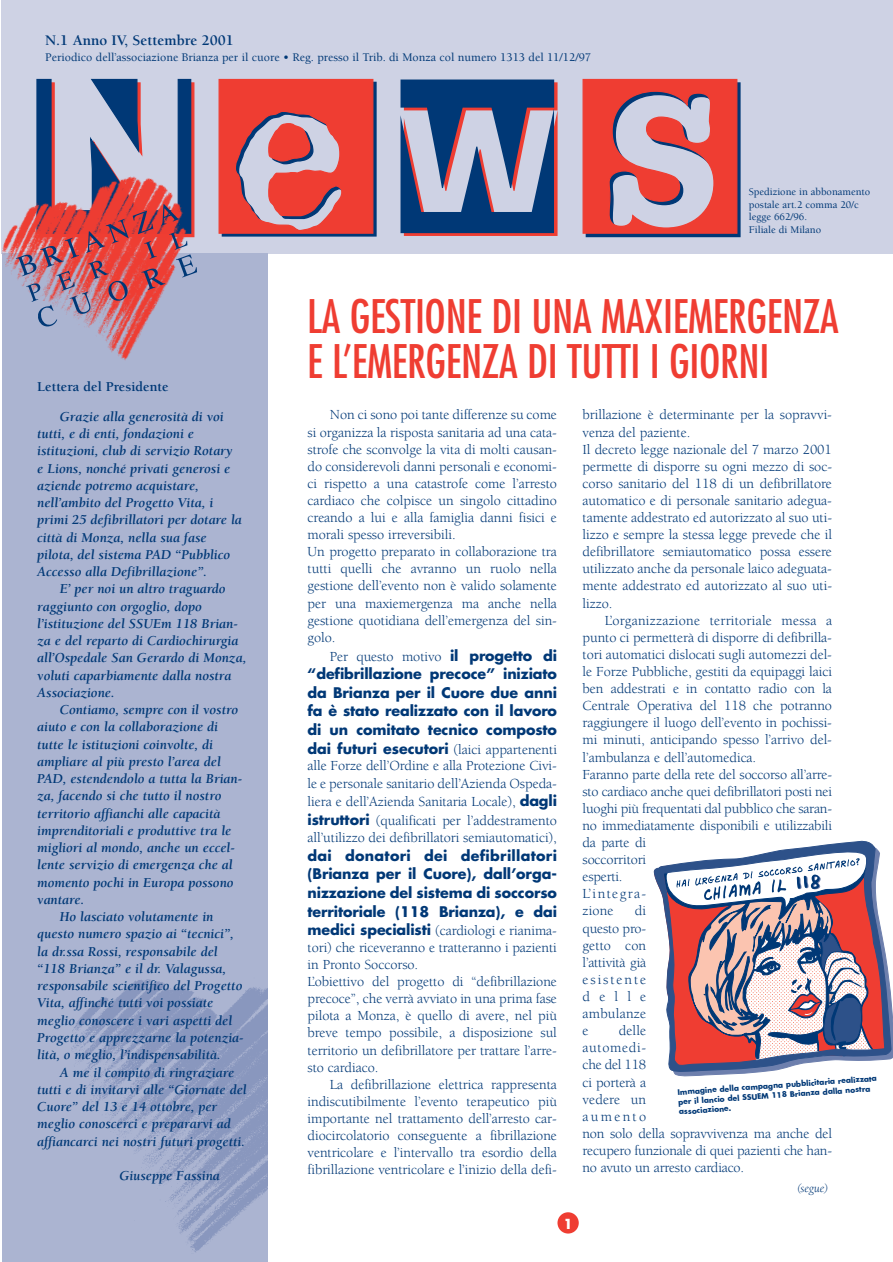
<style>
.page{position:relative;width:893px;height:1262px;background:#fff}
.page>*{position:absolute;margin:0;border:0;box-sizing:border-box;transform-origin:0 0}
.t1{font:condensed 45px/45px "Futura";letter-spacing:-.01em;color:#ef3d32}
.t2{font:700 15px "Berkeley";color:#003876}
.t3{font:14.25px/17.1px "Berkeley";letter-spacing:-.005em;color:#003876}
.t4{font:700 14.25px/18.6px "Futura";letter-spacing:-.005em;color:#003876;text-align:justify}
.t5{font:italic 700 13.95px/17.2px "Berkeley";color:#003876}
.t6{font:700 13.95px "Berkeley";color:#003876}
.t7{font:700 13.5px "Futura";color:#fff}
.t8{font:500 12px "Berkeley";color:#003876}
.t9{font:italic 12px "Berkeley";color:#003876}
.t10{font:500 10.5px/12.6px "Berkeley";color:#003876}
.t11{font:700 7.5px/9.8px "Futura";color:#003876}
.s1{font-family:"Futura";font-weight:700}
.s2{font-family:"Berkeley";font-weight:400}
</style>
<div class="page">
<div style="left:2px;top:0;width:890px;height:254px;background:#ced2e4"></div>
<div style="left:2px;top:254px;width:265px;height:1008px;background:#abb4d1"></div>
<img style="left:71px;top:979px;width:196px;height:273px">
<div style="left:557px;top:1212px;width:21px;height:21px;background:#ef3d32;border-radius:50%"></div>
<svg style="left:218px;top:78px;width:159px;height:159px"></svg>
<svg style="left:400px;top:79px;width:157px;height:157px"></svg>
<svg style="left:582px;top:78px;width:159px;height:160px"></svg>
<svg style="left:653px;top:840px;width:239px;height:219px"></svg>
<svg style="left:664px;top:844px;width:227px;height:233px"></svg>
<img style="left:1px;top:157px;width:226px;height:203px">
<svg style="left:16px;top:78px;width:181px;height:249px"></svg>
<p class="t2" style="left:45px;top:34px;width:190px">N.1 Anno IV, Settembre 2001</p>
<p class="t8" style="left:45px;top:53px;width:547px">Periodico dell’associazione Brianza per il cuore • Reg. presso il Trib. di Monza col numero 1313 del 11/12/97</p>
<p class="t10" style="left:748px;top:186px;width:123px">Spedizione in abbonamento postale art.2 comma 20/c legge 662/96.<br>Filiale di Milano</p>
<p class="t6" style="left:37px;top:382px;width:133px">Lettera del Presidente</p>
<p class="t5" style="left:37px;top:409px;width:206px;text-indent:22px">Grazie alla generosità di voi tutti, e di enti, fondazioni e istituzioni, club di servizio Rotary e Lions, nonché privati generosi e aziende potremo acquistare, nell’ambito del Progetto Vita, i primi 25 defibrillatori per dotare la città di Monza, nella sua fase pilota, del sistema PAD “Pubblico<br>Accesso alla Defibrillazione”.</p>
<p class="t5" style="left:37px;top:581px;width:210px;text-indent:22px">E’ per noi un altro traguardo raggiunto con orgoglio, dopo l’istituzione del SSUEm 118 Brian&shy;za e del reparto di Cardiochirurgia all’Ospedale San Gerardo di Monza, voluti caparbiamente dalla nostra<br>Associazione.</p>
<p class="t5" style="left:60px;top:702px;width:180px">Contiamo, sempre con il vostro</p>
<p class="t5" style="left:37px;top:719px;width:182px">aiuto e con la collaborazione di</p>
<p class="t5" style="left:37px;top:737px;width:177px">tutte le istituzioni coinvolte, di</p>
<p class="t5" style="left:37px;top:754px;width:185px">ampliare al più presto l’area del</p>
<p class="t5" style="left:37px;top:771px;width:207px">PAD, estendendolo a tutta la Brian-</p>
<p class="t5" style="left:37px;top:788px;width:186px">za, facendo si che tutto il nostro</p>
<p class="t5" style="left:37px;top:806px;width:185px">territorio affianchi alle capacità</p>
<p class="t5" style="left:37px;top:823px;width:196px">imprenditoriali e produttive tra le</p>
<p class="t5" style="left:37px;top:840px;width:199px">migliori al mondo, anche un eccel-</p>
<p class="t5" style="left:37px;top:857px;width:197px">lente servizio di emergenza che al</p>
<p class="t5" style="left:37px;top:875px;width:198px">momento pochi in Europa possono</p>
<p class="t5" style="left:37px;top:892px;width:49px">vantare.</p>
<p class="t5" style="left:60px;top:909px;width:155px">Ho lasciato volutamente in</p>
<p class="t5" style="left:37px;top:926px;width:198px">questo numero spazio ai “tecnici”,</p>
<p class="t5" style="left:37px;top:944px;width:182px">la dr.ssa Rossi, responsabile del</p>
<p class="t5" style="left:37px;top:961px;width:190px">“118 Brianza” e il dr. Valagussa,</p>
<p class="t5" style="left:37px;top:978px;width:207px">responsabile scientifico del Progetto</p>
<p class="t5" style="left:37px;top:995px;width:177px">Vita, affinché tutti voi possiate</p>
<p class="t5" style="left:37px;top:1013px;width:197px">meglio conoscere i vari aspetti del</p>
<p class="t5" style="left:37px;top:1030px;width:208px">Progetto e apprezzarne la potenzia-</p>
<p class="t5" style="left:37px;top:1047px;width:185px">lità, o meglio, l’indispensabilità.</p>
<p class="t5" style="left:60px;top:1064px;width:176px">A me il compito di ringraziare</p>
<p class="t5" style="left:37px;top:1082px;width:211px">tutti e di invitarvi alle “Giornate del</p>
<p class="t5" style="left:37px;top:1099px;width:182px">Cuore” del 13 e 14 ottobre, per</p>
<p class="t5" style="left:37px;top:1116px;width:195px">meglio conoscerci e prepararvi ad</p>
<p class="t5" style="left:37px;top:1133px;width:209px">affiancarci nei nostri futuri progetti.</p>
<p class="t5" style="left:119px;top:1168px;width:102px">Giuseppe Fassina</p>
<h1 class="t1" style="left:307px;top:297px;width:533px">LA GESTIONE DI UNA MAXIEMERGENZA<br>E L’EMERGENZA DI TUTTI I GIORNI</h1>
<p class="t3" style="left:307px;top:408px;width:251px;text-indent:22px">Non ci sono poi tante differenze su come si organizza la risposta sanitaria ad una cata&shy;strofe che sconvolge la vita di molti causan&shy;do considerevoli danni personali e economi&shy;ci rispetto a una catastrofe come l’arresto cardiaco che colpisce un singolo cittadino creando a lui e alla famiglia danni fisici e morali spesso irreversibili.<br>Un progetto preparato in collaborazione tra tutti quelli che avranno un ruolo nella gestione dell’evento non è valido solamente per una maxiemergenza ma anche nella gestione quotidiana dell’emergenza del sin&shy;golo.</p>
<p class="t3" style="left:330px;top:649px;width:229px">Per questo motivo <span class="s1">il progetto di</span></p>
<p class="t4" style="left:307px;top:666px;width:251px">“defibrillazione precoce” iniziato da Brianza per il Cuore due anni fa è stato realizzato con il lavoro di un comitato tecnico composto dai futuri esecutori <span class="s2">(laici appartenenti</span></p>
<p class="t3" style="left:307px;top:758px;width:251px">alle Forze dell’Ordine e alla Protezione Civi&shy;le e personale sanitario dell’Azienda Ospeda-</p>
<p class="t3" style="left:307px;top:794px;width:251px;line-height:18.6px">liera e dell’Azienda Sanitaria Locale), <span class="s1">dagli istruttori</span> (qualificati per l’addestramento</p>
<p class="t3" style="left:307px;top:830px;width:251px">all’utilizzo dei defibrillatori semiautomatici),</p>
<p class="t4" style="left:307px;top:847px;width:251px">dai donatori dei defibrillatori (Brianza per il Cuore), dall’orga&shy;nizzazione del sistema di soccorso territoriale (118 Brianza), e dai</p>
<p class="t3" style="left:307px;top:923px;width:251px"><span class="s1">medici specialisti</span> (cardiologi e rianima&shy;tori) che riceveranno e tratteranno i pazienti in Pronto Soccorso.<br>L’obiettivo del progetto di “defibrillazione precoce”, che verrà avviato in una prima fase pilota a Monza, è quello di avere, nel più breve tempo possibile, a disposizione sul territorio un defibrillatore per trattare l’arre&shy;sto cardiaco.</p>
<p class="t3" style="left:307px;top:1077px;width:251px;text-align:justify;text-indent:22px">La defibrillazione elettrica rappresenta indiscutibilmente l’evento terapeutico più importante nel trattamento dell’arresto car&shy;diocircolatorio conseguente a fibrillazione ventricolare e l’intervallo tra esordio della fibrillazione ventricolare e l’inizio della defi-</p>
<p class="t7" style="left:563px;top:1217px;width:11px">1</p>
<p class="t3" style="left:582px;top:408px;width:251px">brillazione è determinante per la sopravvi&shy;venza del paziente.<br>Il decreto legge nazionale del 7 marzo 2001 permette di disporre su ogni mezzo di soc&shy;corso sanitario del 118 di un defibrillatore automatico e di personale sanitario adegua&shy;tamente addestrato ed autorizzato al suo uti&shy;lizzo e sempre la stessa legge prevede che il defibrillatore semiautomatico possa essere utilizzato anche da personale laico adeguata&shy;mente addestrato ed autorizzato al suo uti&shy;lizzo.</p>
<p class="t3" style="left:582px;top:613px;width:251px;text-indent:22px">L’organizzazione territoriale messa a punto ci permetterà di disporre di defibrilla&shy;tori automatici dislocati sugli automezzi del&shy;le Forze Pubbliche, gestiti da equipaggi laici ben addestrati e in contatto radio con la Centrale Operativa del 118 che potranno raggiungere il luogo dell’evento in pochissi&shy;mi minuti, anticipando spesso l’arrivo del&shy;l’ambulanza e dell’automedica.<br>Faranno parte della rete del soccorso all’arre&shy;sto cardiaco anche quei defibrillatori posti nei luoghi più frequentati dal pubblico che saran&shy;no immediatamente disponibili e utilizzabili da parte di<br>soccorritori<br>esperti.<br>L’integra-<br>zione</p>
<p class="t3" style="left:582px;top:903px;width:65px;text-align:justify;text-indent:52px">di questo pro&shy;getto con l’attività già esistente delle ambulanze e</p>
<p class="t3" style="left:582px;top:1023px;width:251px;text-indent:36px">delle<br>automedi-<br>che del 118<br>ci porterà a<br>vedere un<br>aumento<br>non solo della sopravvivenza ma anche del recupero funzionale di quei pazienti che han&shy;no avuto un arresto cardiaco.</p>
<p class="t9" style="left:796px;top:1183px;width:33px">(segue)</p>
<p class="t11" style="left:677px;top:1087px;width:201px;rotate:-4deg">Immagine della campagna pubblicitaria realizzata per il lancio del SSUEM 118 Brianza dalla nostra associazione.</p>
</div>
